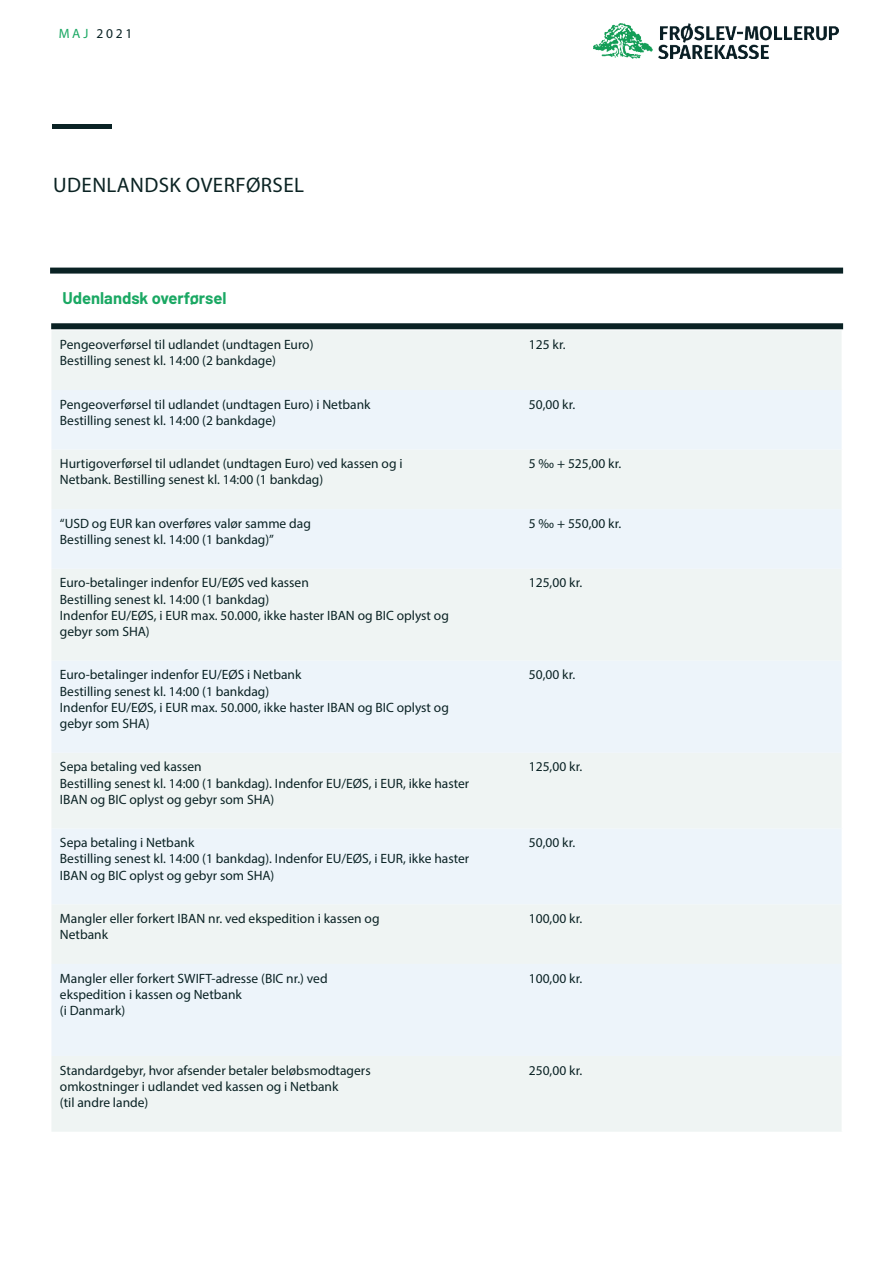
<style>
.page{position:relative;width:893px;height:1263px;background:#fff}
.page>*{position:absolute;margin:0;border:0;box-sizing:border-box;transform-origin:0 0}
.t1{font:21px "Myriad Pro";letter-spacing:.02em;color:#0b2323}
.t2{font:700 16.5px "Barlow";color:#1aa863}
.t3{font:13.5px/16.2px "Myriad Pro";color:#0a2224}
.s1{color:#1aa863}
</style>
<div class="page">
<img style="left:593px;top:23px;width:246px;height:36px">
<hr style="left:52px;top:124px;width:60px;height:4px;background:#0a2224">
<div style="left:51px;top:323px;width:792px;height:6px;background:#0a2224"></div>
<div style="left:50px;top:268px;width:793px;height:6px;background:#0a2224"></div>
<div style="left:52px;top:330px;width:790px;height:802px;background:#eff4f3"></div>
<div style="left:52px;top:390px;width:790px;height:666px;background:#edf4fa"></div>
<p class="t3" style="left:59px;top:25px;width:75px"><span class="s1">MAJ</span> 2021</p>
<h1 class="t1" style="left:53px;top:172px;width:252px">UDENLANDSK OVERFØRSEL</h1>
<p class="t2" style="left:63px;top:285px;width:165px">Udenlandsk overførsel</p>
<p class="t3" style="left:60px;top:336px;width:255px">Pengeoverførsel til udlandet (undtagen Euro)<br>Bestilling senest kl. 14:00 (2 bankdage)</p>
<p class="t3" style="left:529px;top:336px;width:38px">125 kr.</p>
<p class="t3" style="left:60px;top:396px;width:312px">Pengeoverførsel til udlandet (undtagen Euro) i Netbank<br>Bestilling senest kl. 14:00 (2 bankdage)</p>
<p class="t3" style="left:529px;top:396px;width:48px">50,00 kr.</p>
<p class="t3" style="left:60px;top:455px;width:344px">Hurtigoverførsel til udlandet (undtagen Euro) ved kassen og i<br>Netbank. Bestilling senest kl. 14:00 (1 bankdag)</p>
<p class="t3" style="left:529px;top:455px;width:94px">5 ‰ + 525,00 kr.</p>
<p class="t3" style="left:60px;top:515px;width:252px">“USD og EUR kan overføres valør samme dag<br>Bestilling senest kl. 14:00 (1 bankdag)”</p>
<p class="t3" style="left:529px;top:515px;width:94px">5 ‰ + 550,00 kr.</p>
<p class="t3" style="left:60px;top:574px;width:390px">Euro-betalinger indenfor EU/EØS ved kassen<br>Bestilling senest kl. 14:00 (1 bankdag)<br>Indenfor EU/EØS, i EUR max. 50.000, ikke haster IBAN og BIC oplyst og gebyr som SHA)</p>
<p class="t3" style="left:529px;top:574px;width:55px">125,00 kr.</p>
<p class="t3" style="left:60px;top:666px;width:390px">Euro-betalinger indenfor EU/EØS i Netbank<br>Bestilling senest kl. 14:00 (1 bankdag)<br>Indenfor EU/EØS, i EUR max. 50.000, ikke haster IBAN og BIC oplyst og gebyr som SHA)</p>
<p class="t3" style="left:529px;top:666px;width:48px">50,00 kr.</p>
<p class="t3" style="left:60px;top:758px;width:411px">Sepa betaling ved kassen<br>Bestilling senest kl. 14:00 (1 bankdag). Indenfor EU/EØS, i EUR, ikke haster<br>IBAN og BIC oplyst og gebyr som SHA)</p>
<p class="t3" style="left:529px;top:758px;width:55px">125,00 kr.</p>
<p class="t3" style="left:60px;top:834px;width:411px">Sepa betaling i Netbank<br>Bestilling senest kl. 14:00 (1 bankdag). Indenfor EU/EØS, i EUR, ikke haster<br>IBAN og BIC oplyst og gebyr som SHA)</p>
<p class="t3" style="left:529px;top:834px;width:48px">50,00 kr.</p>
<p class="t3" style="left:60px;top:910px;width:321px">Mangler eller forkert IBAN nr. ved ekspedition i kassen og<br>Netbank</p>
<p class="t3" style="left:529px;top:910px;width:55px">100,00 kr.</p>
<p class="t3" style="left:60px;top:970px;width:269px">Mangler eller forkert SWIFT-adresse (BIC nr.) ved ekspedition i kassen og Netbank<br>(i Danmark)</p>
<p class="t3" style="left:529px;top:970px;width:55px">100,00 kr.</p>
<p class="t3" style="left:60px;top:1062px;width:312px">Standardgebyr, hvor afsender betaler beløbsmodtagers omkostninger i udlandet ved kassen og i Netbank<br>(til andre lande)</p>
<p class="t3" style="left:529px;top:1062px;width:55px">250,00 kr.</p>
</div>
